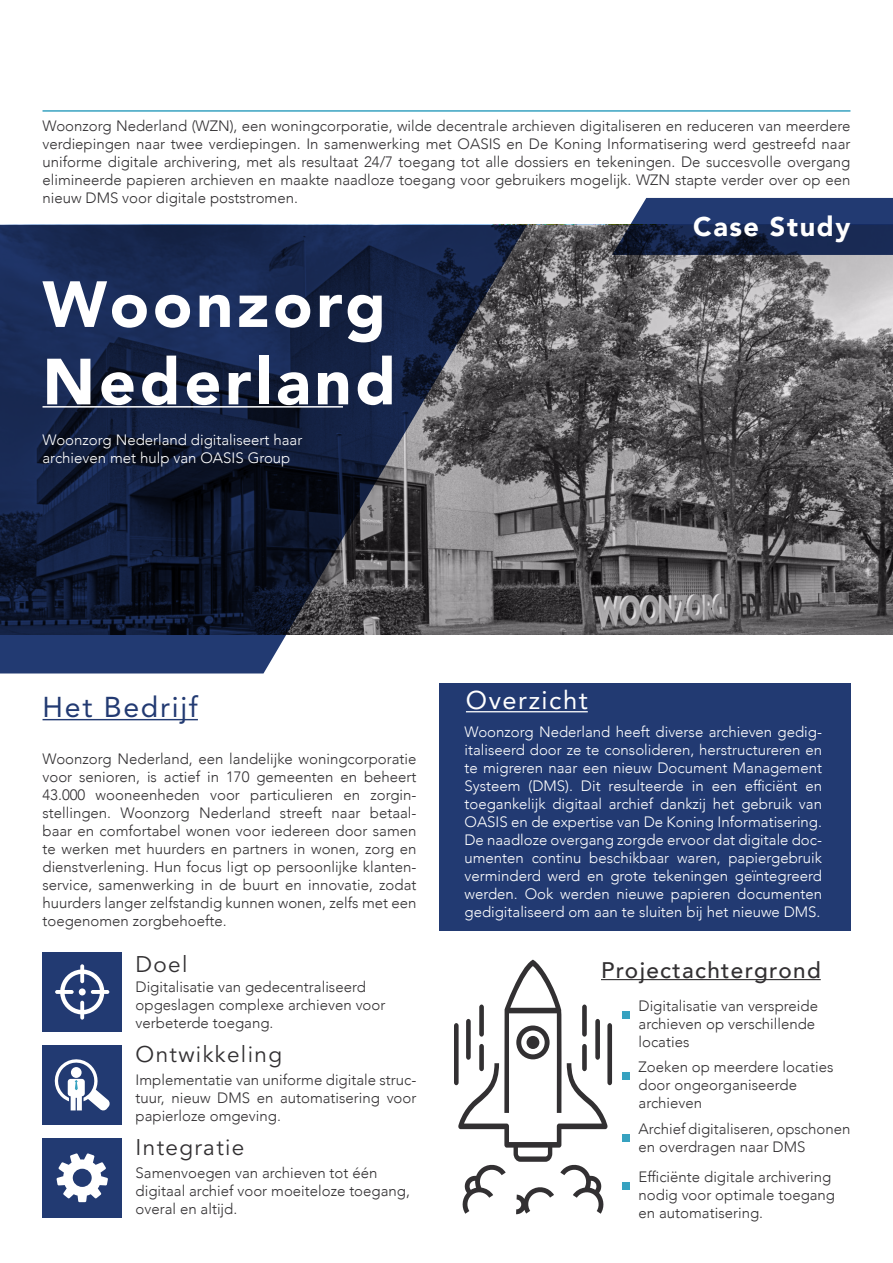
<style>
.page{position:relative;width:893px;height:1263px;background:#fff}
.page>*{position:absolute;margin:0;border:0;box-sizing:border-box;transform-origin:0 0}
.t1{font:900 64.5px/77.4px "Avenir";letter-spacing:.06em;color:#fff}
.t2{font:28.5px "Avenir LT Std";letter-spacing:.06em;color:#223a72}
.t3{font:900 27px "Avenir";letter-spacing:.06em;color:#fff}
.t4{font:25.5px "Avenir LT Std";letter-spacing:.06em;color:#fff}
.t5{font:22.5px "Avenir LT Std";letter-spacing:.06em;color:#323032}
.t6{font:500 22.5px "Avenir";letter-spacing:.06em;color:#323032}
.t7{font:300 15px/18px "Avenir";color:#323032}
.t8{font:300 15px/18px "Avenir";color:#fff}
</style>
<div class="page">
<svg style="left:527px;top:225px;width:366px;height:409px;background:#666466"></svg>
<hr style="left:43px;top:110px;width:807px;height:2px;background:#37a2c0">
<svg style="left:0;top:225px;width:527px;height:448px;background:#2e3851"></svg>
<svg style="left:612px;top:198px;width:281px;height:57px;background:#253760"></svg>
<div style="left:43px;top:952px;width:79px;height:80px;background:#223a72"></div>
<div style="left:43px;top:1045px;width:79px;height:79px;background:#223a72"></div>
<div style="left:43px;top:1138px;width:79px;height:79px;background:#223a72"></div>
<svg style="left:55px;top:964px;width:54px;height:55px"></svg>
<div style="left:79px;top:988px;width:7px;height:7px;background:#fff;border-radius:50%"></div>
<svg style="left:54px;top:1059px;width:56px;height:52px"></svg>
<svg style="left:56px;top:1153px;width:52px;height:49px"></svg>
<div style="left:439px;top:683px;width:411px;height:248px;background:#223a72"></div>
<svg style="left:454px;top:959px;width:158px;height:255px"></svg>
<div style="left:526px;top:1036px;width:13px;height:13px;background:#323032;border-radius:50%"></div>
<div style="left:622px;top:1072px;width:7px;height:7px;background:#37a2c0"></div>
<div style="left:622px;top:1011px;width:7px;height:7px;background:#37a2c0"></div>
<div style="left:622px;top:1134px;width:7px;height:7px;background:#37a2c0"></div>
<div style="left:622px;top:1182px;width:7px;height:7px;background:#37a2c0"></div>
<hr style="left:43px;top:406px;width:300px;height:2px;background:#fff">
<hr style="left:466px;top:711px;width:122px;height:1px;background:#fff">
<hr style="left:601px;top:979px;width:220px;height:1px;background:#323032">
<hr style="left:43px;top:719px;width:155px;height:1px;background:#223a72">
<p class="t7" style="left:43px;top:118px;width:809px;text-align:justify">Woonzorg Nederland (WZN), een woningcorporatie, wilde decentrale archieven digitaliseren en reduceren van meerdere verdiepingen naar twee verdiepingen. In samenwerking met OASIS en De Koning Informatisering werd gestreefd naar uniforme digitale archivering, met als resultaat 24/7 toegang tot alle dossiers en tekeningen. De succesvolle overgang elimineerde papieren archieven en maakte naadloze toegang voor gebruikers mogelijk. WZN stapte verder over op een nieuw DMS voor digitale poststromen.</p>
<h1 class="t1" style="left:42px;top:272px;width:355px">Woonzorg<br>Nederland</h1>
<p class="t8" style="left:43px;top:432px;width:261px">Woonzorg Nederland digitaliseert haar archieven met hulp van OASIS Group</p>
<h3 class="t3" style="left:693px;top:215px;width:159px">Case Study</h3>
<h2 class="t2" style="left:43px;top:695px;width:157px">Het Bedrijf</h2>
<p class="t7" style="left:43px;top:751px;width:375px;text-align:justify">Woonzorg Nederland, een landelijke woningcorporatie voor senioren, is actief in 170 gemeenten en beheert 43.000 wooneenheden voor particulieren en zorgin&shy;stellingen. Woonzorg Nederland streeft naar betaal&shy;baar en comfortabel wonen voor iedereen door samen te werken met huurders en partners in wonen, zorg en dienstverlening. Hun focus ligt op persoonlijke klanten&shy;service, samenwerking in de buurt en innovatie, zodat huurders langer zelfstandig kunnen wonen, zelfs met een toegenomen zorgbehoefte.</p>
<h3 class="t5" style="left:136px;top:955px;width:53px">Doel</h3>
<p class="t7" style="left:136px;top:979px;width:251px">Digitalisatie van gedecentraliseerd opgeslagen complexe archieven voor verbeterde toegang.</p>
<h3 class="t5" style="left:136px;top:1045px;width:148px">Ontwikkeling</h3>
<p class="t7" style="left:136px;top:1072px;width:282px;text-align:justify">Implementatie van uniforme digitale struc&shy;tuur, nieuw DMS en automatisering voor papierloze omgeving.</p>
<h3 class="t5" style="left:136px;top:1138px;width:110px">Integratie</h3>
<p class="t7" style="left:136px;top:1165px;width:276px">Samenvoegen van archieven tot één digitaal archief voor moeiteloze toegang, overal en altijd.</p>
<h3 class="t4" style="left:466px;top:690px;width:123px">Overzicht</h3>
<p class="t8" style="left:464px;top:723px;width:359px;text-align:justify">Woonzorg Nederland heeft diverse archieven gedig&shy;italiseerd door ze te consolideren, herstructureren en te migreren naar een nieuw Document Management Systeem (DMS). Dit resulteerde in een ef昀椀ciënt en toegankelijk digitaal archief dankzij het gebruik van OASIS en de expertise van De Koning Informatisering.<br>De naadloze overgang zorgde ervoor dat digitale doc&shy;umenten continu beschikbaar waren, papiergebruik verminderd werd en grote tekeningen geïntegreerd werden. Ook werden nieuwe papieren documenten gedigitaliseerd om aan te sluiten bij het nieuwe DMS.</p>
<h3 class="t6" style="left:601px;top:961px;width:221px">Projectachtergrond</h3>
<p class="t7" style="left:639px;top:998px;width:181px">Digitalisatie van verspreide archieven op verschillende locaties</p>
<p class="t7" style="left:639px;top:1059px;width:196px">Zoeken op meerdere locaties door ongeorganiseerde archieven</p>
<p class="t7" style="left:639px;top:1121px;width:213px">Archief digitaliseren, opschonen en overdragen naar DMS</p>
<p class="t7" style="left:639px;top:1168px;width:198px">Ef昀椀ciënte digitale archivering nodig voor optimale toegang en automatisering.</p>
</div>
